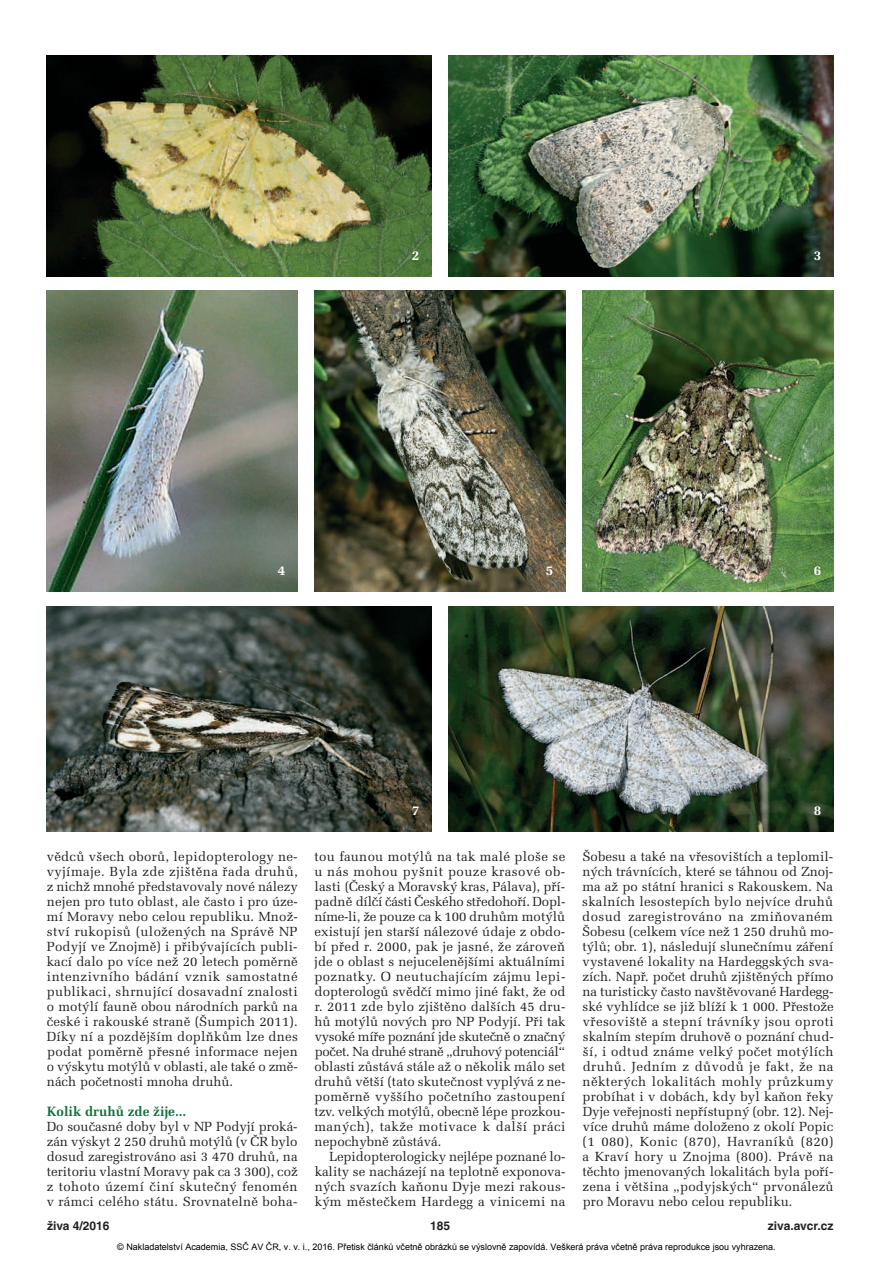
<style>
.page{position:relative;width:893px;height:1263px;background:#fff}
.page>*{position:absolute;margin:0;border:0;box-sizing:border-box;transform-origin:0 0}
.t1{font:700 13.5px "Melior CE";color:#11723a}
.t2{font:700 13.5px "Melior CE";color:#fff}
.t3{font:13.2px/15px "Melior CE";letter-spacing:.02em;color:#231f20;text-align:justify}
.t4{font:700 12px "Helvetica CE";color:#231f20}
.t5{font:9px "Arial";color:#000}
</style>
<div class="page">
<img style="left:47px;top:291px;width:251px;height:300px">
<img style="left:315px;top:291px;width:251px;height:300px">
<img style="left:583px;top:291px;width:250px;height:300px">
<img style="left:449px;top:55px;width:384px;height:221px">
<img style="left:47px;top:55px;width:385px;height:221px">
<img style="left:449px;top:606px;width:384px;height:225px">
<img style="left:47px;top:606px;width:385px;height:225px">
<p class="t2" style="left:412px;top:250px;width:9px">2</p>
<p class="t2" style="left:814px;top:250px;width:9px">3</p>
<p class="t2" style="left:278px;top:566px;width:9px">4</p>
<p class="t2" style="left:546px;top:566px;width:9px">5</p>
<p class="t2" style="left:814px;top:565px;width:9px">6</p>
<p class="t3" style="left:47px;top:851px;width:253px">vědců všech oborů, lepidopterology ne - vyjímaje. Byla zde zjištěna řada druhů, z nichž mnohé představovaly nové nálezy nejen pro tuto oblast, ale často i pro úze&shy;mí Moravy nebo celou republiku. Množ&shy;ství rukopisů (uložených na Správě NP Podyjí ve Znojmě) i přibývajících publi&shy;kací dalo po více než 20 letech poměrně intenzivního bádání vznik samostatné publikaci, shrnující dosavadní znalosti o motýlí fauně obou národních parků na české i rakouské straně (Šumpich 2011).<br>Díky ní a pozdějším doplňkům lze dnes podat poměrně přesné informace nejen o výskytu motýlů v oblasti, ale také o změ&shy;nách početnosti mnoha druhů.</p>
<p class="t1" style="left:47px;top:1107px;width:141px">Kolik druhů zde žije...</p>
<p class="t3" style="left:47px;top:1121px;width:252px">Do současné doby byl v NP Podyjí proká&shy;zán výskyt 2 250 druhů motýlů (v ČR bylo dosud zaregistrováno asi 3 470 druhů, na teritoriu vlastní Moravy pak ca 3 300), což z tohoto území činí skutečný fenomén v rámci celého státu. Srovnatelně boha-</p>
<p class="t2" style="left:412px;top:805px;width:9px">7</p>
<p class="t2" style="left:814px;top:805px;width:9px">8</p>
<p class="t3" style="left:314px;top:851px;width:253px">tou faunou motýlů na tak malé ploše se u nás mohou pyšnit pouze krasové ob - lasti (Český a Moravský kras, Pálava), pří&shy;padně dílčí části Českého středohoří. Dopl&shy;níme-li, že pouze ca k 100 druhům motýlů existují jen starší nálezové údaje z obdo&shy;bí před r. 2000, pak je jasné, že zároveň jde o oblast s nejucelenějšími aktuálními poznatky. O neutuchajícím zájmu lepi&shy;dopterologů svědčí mimo jiné fakt, že od r. 2011 zde bylo zjištěno dalších 45 dru&shy;hů motýlů nových pro NP Podyjí. Při tak vysoké míře poznání jde skutečně o značný počet. Na druhé straně „druhový potenciál“ oblasti zůstává stále až o několik málo set druhů větší (tato skutečnost vyplývá z ne - poměrně vyššího početního zastoupení tzv. velkých motýlů, obecně lépe prozkou - maných), takže motivace k další práci nepochybně zůstává.</p>
<p class="t3" style="left:315px;top:1151px;width:252px;text-indent:14px">Lepidopterologicky nejlépe poznané lo - kality se nacházejí na teplotně exponova&shy;ných svazích kaňonu Dyje mezi rakous&shy;kým městečkem Hardegg a vinicemi na</p>
<p class="t3" style="left:582px;top:851px;width:253px">Šobesu a také na vřesovištích a teplomil&shy;ných trávnících, které se táhnou od Znoj&shy;ma až po státní hranici s Rakouskem. Na skalních lesostepích bylo nejvíce druhů dosud zaregistrováno na zmiňovaném Šobesu (celkem více než 1 250 druhů mo - týlů; obr. 1), následují slunečnímu záření vystavené lokality na Hardeggských sva&shy;zích. Např. počet druhů zjištěných přímo na turisticky často navštěvované Hardegg&shy;ské vyhlídce se již blíží k 1 000. Přestože vřesoviště a stepní trávníky jsou oproti skalním stepím druhově o poznání chud&shy;ší, i odtud známe velký počet motýlích druhů. Jedním z důvodů je fakt, že na některých lokalitách mohly průzkumy probíhat i v dobách, kdy byl kaňon řeky Dyje veřejnosti nepřístupný (obr. 12). Nej&shy;více druhů máme doloženo z okolí Popic (1 080), Konic (870), Havraníků (820) a Kraví hory u Znojma (800). Právě na těchto jmenovaných lokalitách byla poří&shy;zena i většina „podyjských“ prvonálezů pro Moravu nebo celou republiku.</p>
<p class="t4" style="left:47px;top:1221px;width:64px">živa 4/2016</p>
<p class="t4" style="left:430px;top:1221px;width:22px">185</p>
<p class="t4" style="left:768px;top:1221px;width:67px">ziva.avcr.cz</p>
<p class="t5" style="left:117px;top:1241px;width:660px">© Nakladatelství Academia, SSČ AV ČR, v. v. i., 2016. Přetisk článků včetně obrázků se výslovně zapovídá. Veškerá práva včetně práva reprodukce jsou vyhrazena.</p>
</div>
